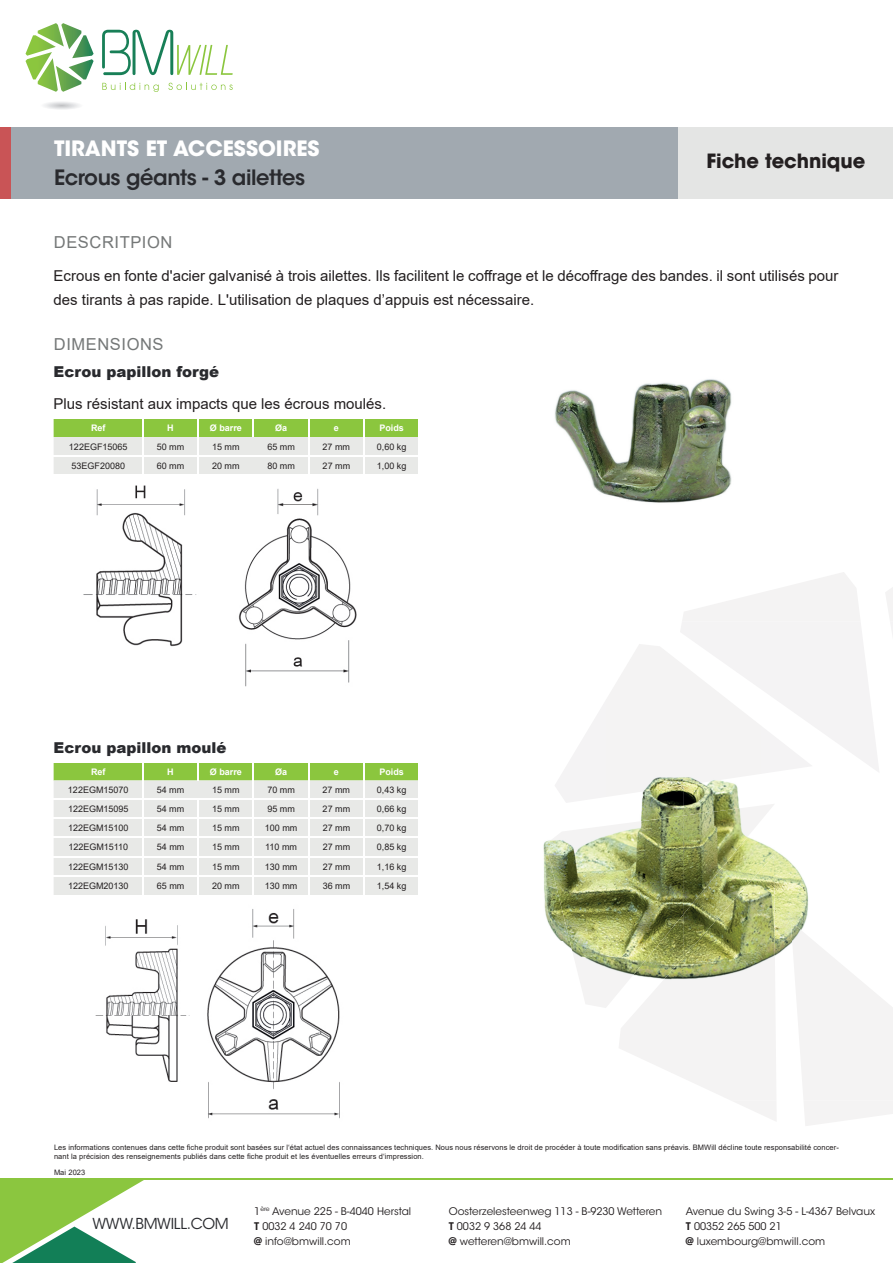
<style>
.page{position:relative;width:893px;height:1263px;background:#fff}
.page>*{position:absolute;margin:0;border:0;box-sizing:border-box;transform-origin:0 0}
.t1{font:700 21px "ITC Avant Garde Std";color:#fff}
.t2{font:600 21px "ITC Avant Garde Std";letter-spacing:-.02em;color:#292a2e}
.t3{font:700 19.5px "ITC Avant Garde Std";color:#231f20}
.t4{font:16.5px "Arial";letter-spacing:.035em;color:#757878}
.t5{font:15px/24px "Arial";color:#231f20}
.t6{font:900 15px "Arial";color:#292a2e}
.t7{font:15px "ITC Avant Garde Std";letter-spacing:-.02em;color:#292a2e}
.t8{font:10.5px/15px "ITC Avant Garde Std";color:#231f20}
.t9{font:9px "Arial";color:#231f20}
.t10{font:700 9px "Arial";color:#fff}
.t11{font:7.5px/9px "Arial";letter-spacing:.01em;color:#231f20}
.s1{font-weight:600}
.s2{font-weight:700}
</style>
<div class="page">
<svg style="left:44px;top:102px;width:36px;height:7px"></svg>
<svg style="left:102px;top:83px;width:57px;height:9px"></svg>
<svg style="left:168px;top:83px;width:65px;height:7px"></svg>
<svg style="left:102px;top:30px;width:131px;height:45px"></svg>
<svg style="left:26px;top:23px;width:68px;height:69px"></svg>
<div style="left:10px;top:127px;width:669px;height:72px;background:#a1a9b0"></div>
<div style="left:679px;top:127px;width:214px;height:72px;background:#e4e5e4"></div>
<svg style="left:682px;top:572px;width:178px;height:49px"></svg>
<svg style="left:734px;top:1101px;width:42px;height:20px"></svg>
<svg style="left:886px;top:588px;width:7px;height:33px"></svg>
<svg style="left:804px;top:1101px;width:89px;height:25px"></svg>
<div style="left:0;top:127px;width:11px;height:72px;background:#c95456"></div>
<hr style="left:0;top:1179px;width:893px;height:1px;background:#8bc63f">
<svg style="left:0;top:1180px;width:144px;height:83px"></svg>
<svg style="left:54px;top:419px;width:364px;height:55px;background:#cbdfb2"></svg>
<svg style="left:54px;top:763px;width:364px;height:132px;background:#dee6d3"></svg>
<img style="left:555px;top:379px;width:177px;height:124px">
<img style="left:684px;top:797px;width:124px;height:158px">
<img style="left:641px;top:797px;width:43px;height:19px">
<img style="left:648px;top:957px;width:23px;height:14px">
<img style="left:606px;top:644px;width:155px;height:153px">
<img style="left:546px;top:816px;width:137px;height:141px">
<img style="left:683px;top:804px;width:92px;height:102px">
<svg style="left:683px;top:906px;width:7px;height:5px"></svg>
<img style="left:574px;top:957px;width:74px;height:51px">
<img style="left:680px;top:622px;width:187px;height:50px">
<img style="left:736px;top:672px;width:137px;height:51px">
<img style="left:724px;top:855px;width:52px;height:245px">
<img style="left:671px;top:911px;width:53px;height:186px">
<img style="left:618px;top:971px;width:53px;height:101px">
<img style="left:890px;top:622px;width:3px;height:13px">
<img style="left:95px;top:909px;width:245px;height:210px">
<img style="left:83px;top:485px;width:274px;height:202px">
<h1 class="t1" style="left:54px;top:134px;width:153px">A RETS BETON</h1>
<h1 class="t2" style="left:54px;top:164px;width:64px">BMFIX</h1>
<h1 class="t1" style="left:54px;top:134px;width:267px">TIRANTS ET ACCESSOIRES</h1>
<h1 class="t2" style="left:54px;top:164px;width:253px">Ecrous géants - 3 ailettes</h1>
<h2 class="t3" style="left:706px;top:148px;width:161px">Fiche technique</h2>
<h3 class="t4" style="left:54px;top:231px;width:120px">DESCRITPION</h3>
<h3 class="t5" style="left:54px;top:263px;width:786px">Ecrous en fonte d'acier galvanisé à trois ailettes. Ils facilitent le coffrage et le décoffrage des bandes. il sont utilisés pour des tirants à pas rapide. L'utilisation de plaques d’appuis est nécessaire.</h3>
<h3 class="t4" style="left:54px;top:333px;width:111px">DIMENSIONS</h3>
<h3 class="t6" style="left:54px;top:361px;width:167px">Ecrou papillon forgé</h3>
<h3 class="t5" style="left:54px;top:392px;width:334px">Plus résistant aux impacts que les écrous moulés.</h3>
<p class="t10" style="left:91px;top:421px;width:16px">Ref</p>
<p class="t10" style="left:167px;top:421px;width:8px">H</p>
<p class="t10" style="left:210px;top:421px;width:34px">Ø barre</p>
<p class="t10" style="left:275px;top:421px;width:14px">Øa</p>
<p class="t10" style="left:334px;top:421px;width:7px">e</p>
<p class="t10" style="left:379px;top:421px;width:26px">Poids</p>
<p class="t9" style="left:69px;top:440px;width:60px">122EGF15065</p>
<p class="t9" style="left:157px;top:440px;width:29px">50 mm</p>
<p class="t9" style="left:212px;top:440px;width:29px">15 mm</p>
<p class="t9" style="left:267px;top:440px;width:29px">65 mm</p>
<p class="t9" style="left:323px;top:440px;width:29px">27 mm</p>
<p class="t9" style="left:377px;top:440px;width:31px">0,60 kg</p>
<p class="t9" style="left:71px;top:459px;width:55px">53EGF20080</p>
<p class="t9" style="left:157px;top:459px;width:29px">60 mm</p>
<p class="t9" style="left:212px;top:459px;width:29px">20 mm</p>
<p class="t9" style="left:267px;top:459px;width:29px">80 mm</p>
<p class="t9" style="left:323px;top:459px;width:29px">27 mm</p>
<p class="t9" style="left:377px;top:459px;width:31px">1,00 kg</p>
<h3 class="t6" style="left:54px;top:737px;width:174px">Ecrou papillon moulé</h3>
<p class="t10" style="left:91px;top:765px;width:16px">Ref</p>
<p class="t10" style="left:167px;top:765px;width:8px">H</p>
<p class="t10" style="left:210px;top:765px;width:34px">Ø barre</p>
<p class="t10" style="left:275px;top:765px;width:14px">Øa</p>
<p class="t10" style="left:334px;top:765px;width:7px">e</p>
<p class="t10" style="left:379px;top:765px;width:26px">Poids</p>
<p class="t9" style="left:68px;top:784px;width:62px">122EGM15070</p>
<p class="t9" style="left:157px;top:784px;width:29px">54 mm</p>
<p class="t9" style="left:212px;top:784px;width:29px">15 mm</p>
<p class="t9" style="left:267px;top:784px;width:29px">70 mm</p>
<p class="t9" style="left:323px;top:784px;width:29px">27 mm</p>
<p class="t9" style="left:377px;top:784px;width:31px">0,43 kg</p>
<p class="t9" style="left:68px;top:802px;width:62px">122EGM15095</p>
<p class="t9" style="left:157px;top:802px;width:29px">54 mm</p>
<p class="t9" style="left:212px;top:802px;width:29px">15 mm</p>
<p class="t9" style="left:267px;top:802px;width:29px">95 mm</p>
<p class="t9" style="left:323px;top:802px;width:29px">27 mm</p>
<p class="t9" style="left:377px;top:802px;width:31px">0,66 kg</p>
<p class="t9" style="left:68px;top:821px;width:62px">122EGM15100</p>
<p class="t9" style="left:157px;top:821px;width:29px">54 mm</p>
<p class="t9" style="left:212px;top:821px;width:29px">15 mm</p>
<p class="t9" style="left:265px;top:821px;width:34px">100 mm</p>
<p class="t9" style="left:323px;top:821px;width:29px">27 mm</p>
<p class="t9" style="left:377px;top:821px;width:31px">0,70 kg</p>
<p class="t9" style="left:68px;top:841px;width:61px">122EGM15110</p>
<p class="t9" style="left:157px;top:841px;width:29px">54 mm</p>
<p class="t9" style="left:212px;top:841px;width:29px">15 mm</p>
<p class="t9" style="left:265px;top:841px;width:33px">110 mm</p>
<p class="t9" style="left:323px;top:841px;width:29px">27 mm</p>
<p class="t9" style="left:377px;top:841px;width:31px">0,85 kg</p>
<p class="t9" style="left:68px;top:860px;width:62px">122EGM15130</p>
<p class="t9" style="left:157px;top:860px;width:29px">54 mm</p>
<p class="t9" style="left:212px;top:860px;width:29px">15 mm</p>
<p class="t9" style="left:265px;top:860px;width:34px">130 mm</p>
<p class="t9" style="left:323px;top:860px;width:29px">27 mm</p>
<p class="t9" style="left:377px;top:860px;width:31px">1,16 kg</p>
<p class="t9" style="left:68px;top:880px;width:62px">122EGM20130</p>
<p class="t9" style="left:157px;top:880px;width:29px">65 mm</p>
<p class="t9" style="left:212px;top:880px;width:29px">20 mm</p>
<p class="t9" style="left:265px;top:880px;width:34px">130 mm</p>
<p class="t9" style="left:323px;top:880px;width:29px">36 mm</p>
<p class="t9" style="left:377px;top:880px;width:31px">1,54 kg</p>
<p class="t11" style="left:54px;top:1142px;width:786px">Les informations contenues dans cette fiche produit sont basées sur l‘état actuel des connaissances techniques. Nous nous réservons le droit de procéder à toute modification sans préavis. BMWill décline toute responsabilité concer&shy;nant la précision des renseignements publiés dans cette fiche produit et les éventuelles erreurs d‘impression.</p>
<p class="t11" style="left:54px;top:1168px;width:33px">Mai 2023</p>
<h3 class="t8" style="left:254px;top:1204px;width:158px">1<sup>ère</sup> Avenue 225 - B-4040 Herstal<br><span class="s1">T</span> 0032 4 240 70 70<br><span class="s2">@</span> info@bmwill.com</h3>
<h3 class="t8" style="left:449px;top:1204px;width:215px">Oosterzelesteenweg 113 - B-9230 Wetteren<br><span class="s1">T</span> 0032 9 368 24 44<br><span class="s2">@</span> wetteren@bmwill.com</h3>
<h3 class="t7" style="left:92px;top:1214px;width:138px">WWW.BMWILL.COM</h3>
<h3 class="t8" style="left:686px;top:1204px;width:191px">Avenue du Swing 3-5 - L-4367 Belvaux<br><span class="s1">T</span> 00352 265 500 21<br><span class="s2">@</span> luxembourg@bmwill.com</h3>
</div>
